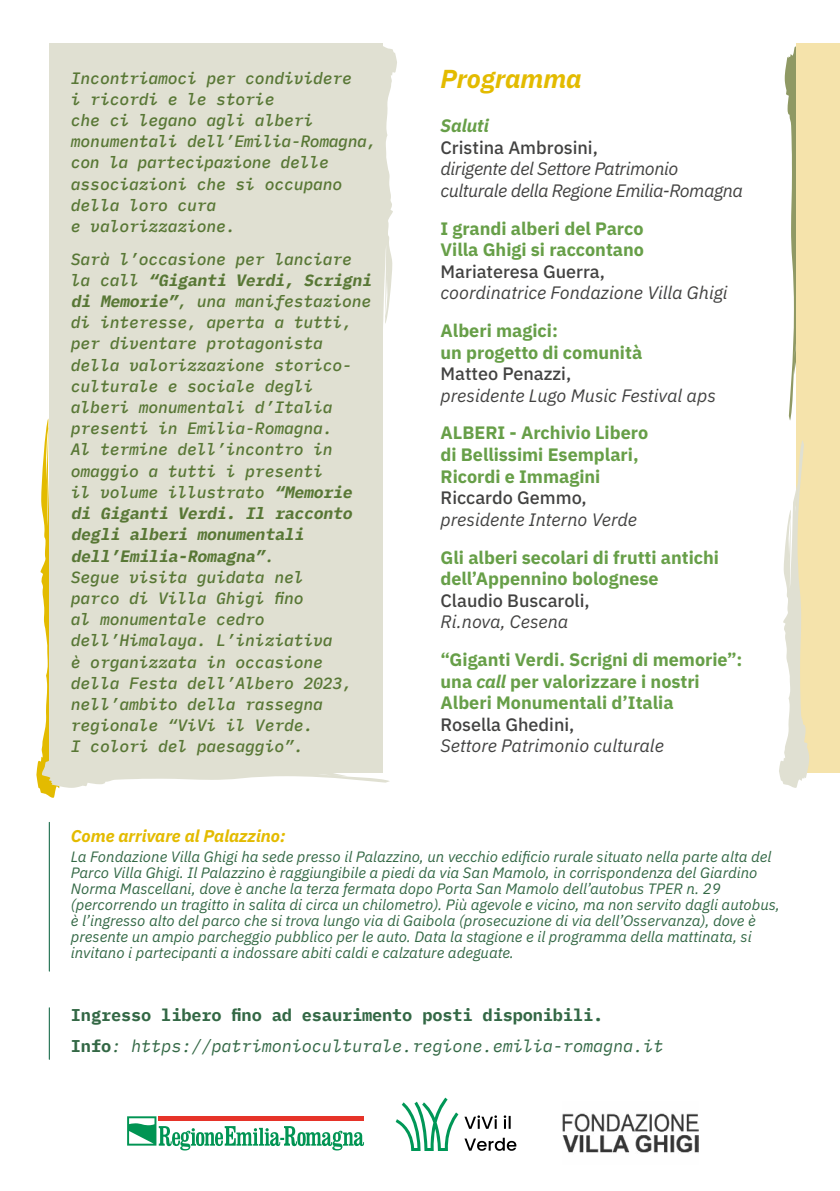
<style>
.page{position:relative;width:840px;height:1191px;background:#fff}
.page>*{position:absolute;margin:0;border:0;box-sizing:border-box;transform-origin:0 0}
.t1{font:italic 700 26px "IBM Plex Sans";color:#e3bb00}
.t2{font:700 18px/21.6px "IBM Plex Sans";color:#679f48}
.t3{font:italic 18px "IBM Plex Sans";color:#424241}
.t4{font:500 18px "IBM Plex Sans";color:#424241}
.t5{font:italic 18px/21.6px "IBM Plex Sans";letter-spacing:-.025em;color:#424241}
.t6{font:italic 700 18px "IBM Plex Sans";color:#679f48}
.t7{font:italic 17px/31.4px "IBM Plex Mono";letter-spacing:-.01em;color:#336845}
.t8{font:italic 700 17px "IBM Plex Sans";color:#e3bb00}
.t9{font:italic 500 16.4px/21.2px "IBM Plex Mono";letter-spacing:-.01em;color:#587735}
.t10{font:italic 15px/16px "IBM Plex Sans";color:#336845}
.s1{font-weight:700}
.s2{font-style:italic}
.s3{font-weight:700;font-style:normal}
</style>
<div class="page">
<svg style="left:784px;top:47px;width:11px;height:374px"></svg>
<div style="left:795px;top:43px;width:44px;height:729px;background:#f5e3ab"></div>
<svg style="left:779px;top:440px;width:29px;height:348px"></svg>
<svg style="left:395px;top:1097px;width:63px;height:54px"></svg>
<svg style="left:464px;top:1137px;width:52px;height:13px"></svg>
<svg style="left:464px;top:1115px;width:46px;height:13px"></svg>
<svg style="left:127px;top:1116px;width:237px;height:34px"></svg>
<img style="left:562px;top:1113px;width:136px;height:40px">
<hr style="left:49px;top:822px;width:1px;height:149px;background:#005c38">
<hr style="left:49px;top:1007px;width:1px;height:52px;background:#005c38">
<svg style="left:36px;top:45px;width:361px;height:753px;background:#e2e2d4"></svg>
<p class="t9" style="left:71px;top:66px;width:282px">Incontriamoci per condividere</p>
<h1 class="t1" style="left:440px;top:58px;width:142px">Programma</h1>
<p class="t9" style="left:71px;top:87px;width:307px">i ricordi e le storie<br>che ci legano agli alberi monumentali dell’Emilia-Romagna, con la partecipazione delle associazioni che si occupano della loro cura<br>e valorizzazione.</p>
<p class="t9" style="left:71px;top:247px;width:306px">Sarà l’occasione per lanciare<br>l a c a l l <span class="s1">“Giganti Verdi, Scrigni di Memorie”</span>, una manifestazione di interesse, aperta a tutti, per diventare protagonista della valorizzazione storico&shy;culturale e sociale degli alberi monumentali d’Italia presenti in Emilia-Romagna.<br>Al termine dell’incontro in omaggio a tutti i presenti<br>il volume illustrato <span class="s1">“Memorie di Giganti Verdi. Il racconto degli alberi monumentali dell’Emilia-Romagna”</span>.<br>Segue visita guidata nel<br>parco di Villa Ghigi fino<br>al monumentale cedro dell’Himalaya. L’iniziativa<br>è organizzata in occasione della Festa dell’Albero 2023, nell’ambito della rassegna regionale “ViVi il Verde.<br>I colori del paesaggio”.</p>
<p class="t6" style="left:440px;top:111px;width:50px">Saluti</p>
<p class="t4" style="left:440px;top:133px;width:159px">Cristina Ambrosini,</p>
<p class="t5" style="left:440px;top:157px;width:304px">dirigente del Settore Patrimonio culturale della Regione Emilia-Romagna</p>
<p class="t2" style="left:440px;top:216px;width:205px">I grandi alberi del Parco<br>Villa Ghigi si raccontano</p>
<p class="t4" style="left:440px;top:257px;width:166px">Mariateresa Guerra,</p>
<p class="t3" style="left:440px;top:279px;width:288px">coordinatrice Fondazione Villa Ghigi</p>
<p class="t2" style="left:440px;top:318px;width:203px">Alberi magici:<br>un progetto di comunità</p>
<p class="t4" style="left:440px;top:360px;width:132px">Matteo Penazzi,</p>
<p class="t3" style="left:440px;top:382px;width:277px">presidente Lugo Music Festival aps</p>
<p class="t2" style="left:440px;top:421px;width:209px">ALBERI - Archivio Libero di Bellissimi Esemplari,<br>Ricordi e Immagini</p>
<p class="t4" style="left:440px;top:484px;width:148px">Riccardo Gemmo,</p>
<p class="t3" style="left:440px;top:506px;width:198px">presidente Interno Verde</p>
<p class="t2" style="left:440px;top:545px;width:280px">Gli alberi secolari di frutti antichi dell’Appennino bolognese</p>
<p class="t4" style="left:440px;top:586px;width:151px">Claudio Buscaroli,</p>
<p class="t3" style="left:440px;top:608px;width:129px">Ri.nova, Cesena</p>
<p class="t2" style="left:440px;top:647px;width:303px">“Giganti Verdi. Scrigni di memorie”: una <span class="s2">call</span> per valorizzare i nostri<br>Alberi Monumentali d’Italia</p>
<p class="t4" style="left:440px;top:710px;width:135px">Rosella Ghedini,</p>
<p class="t3" style="left:440px;top:732px;width:225px">Settore Patrimonio culturale</p>
<p class="t8" style="left:71px;top:822px;width:216px">Come arrivare al Palazzino:</p>
<p class="t10" style="left:71px;top:847px;width:710px">La Fondazione Villa Ghigi ha sede presso il Palazzino, un vecchio edificio rurale situato nella parte alta del Parco Villa Ghigi. Il Palazzino è raggiungibile a piedi da via San Mamolo, in corrispondenza del Giardino Norma Mascellani, dove è anche la terza fermata dopo Porta San Mamolo dell’autobus TPER n. 29 (percorrendo un tragitto in salita di circa un chilometro). Più agevole e vicino, ma non servito dagli autobus, è l’ingresso alto del parco che si trova lungo via di Gaibola (prosecuzione di via dell’Osservanza), dove è presente un ampio parcheggio pubblico per le auto. Data la stagione e il programma della mattinata, si invitano i partecipanti a indossare abiti caldi e calzature adeguate.</p>
<p class="t7" style="left:71px;top:997px;width:593px"><span class="s3">Ingresso libero fino ad esaurimento posti disponibili.<br>Info</span>: https://patrimonioculturale.regione.emilia-romagna.it</p>
</div>
